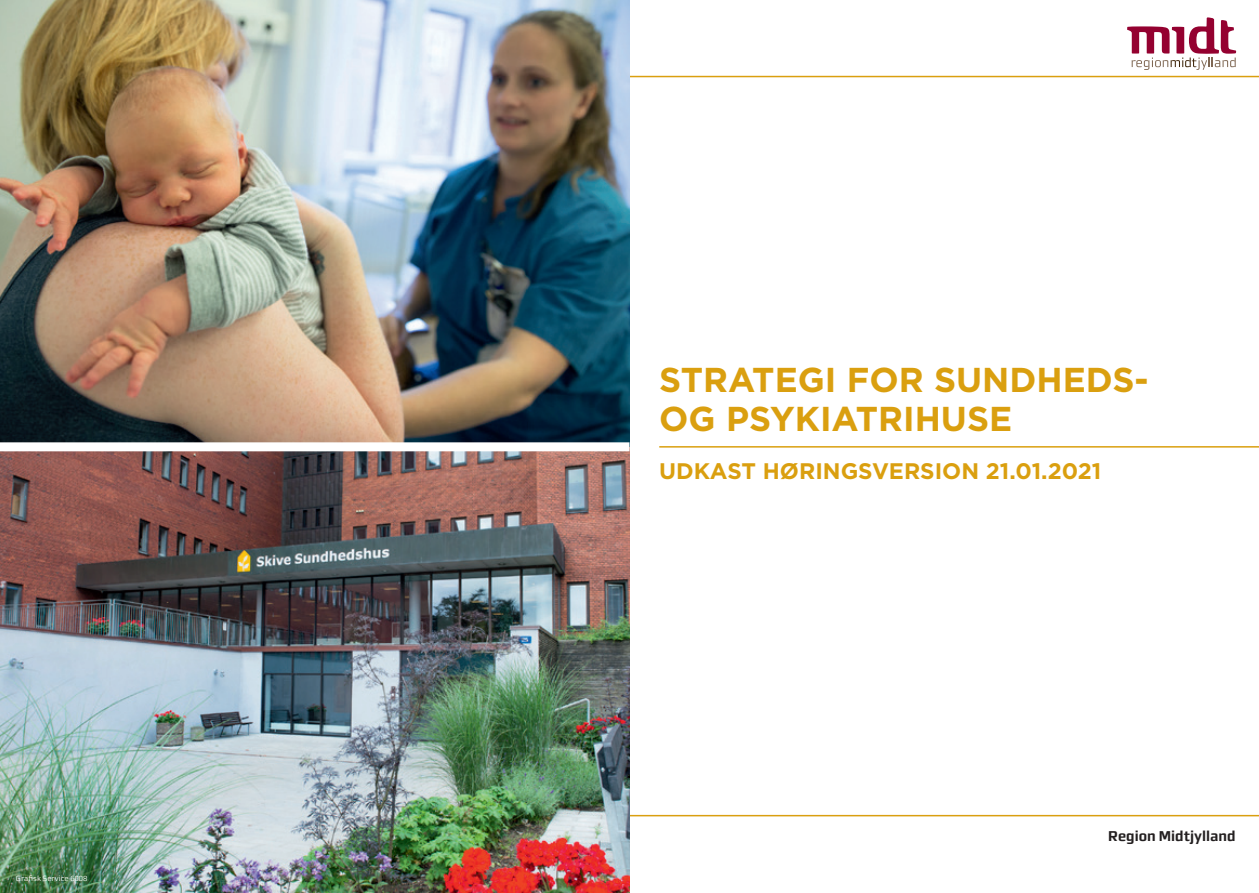
<style>
.page{position:relative;width:1259px;height:893px;background:#fff}
.page>*{position:absolute;margin:0;border:0;box-sizing:border-box;transform-origin:0 0}
.t1{font:700 34.5px "Gotham";color:#da9f0f}
.t2{font:700 22.5px "Gotham";color:#da9f0f}
.Afsender_1__linje{font:700 14.25px "midtsans";color:#231f20}
.t3{font:7.5px "midtsans";color:#fff}
</style>
<div class="page">
<hr style="left:609px;top:76px;width:650px;height:1px;background:#da9f0f">
<hr style="left:609px;top:815px;width:650px;height:1px;background:#da9f0f">
<img style="left:0;top:0;width:629px;height:893px">
<div style="left:0;top:442px;width:629px;height:9px;background:#fff"></div>
<svg style="left:1127px;top:17px;width:109px;height:53px"></svg>
<hr style="left:659px;top:446px;width:600px;height:2px;background:#da9f0f">
<p class="t3" style="left:16px;top:874px;width:73px">Grafisk Service 6008</p>
<p class="t1" style="left:659px;top:360px;width:491px">STRATEGI FOR SUNDHEDS-</p>
<p class="t1" style="left:659px;top:399px;width:354px">OG PSYKIATRIHUSE</p>
<p class="t2" style="left:659px;top:458px;width:444px">UDKAST HØRINGSVERSION 21.01.2021</p>
<p class="Afsender_1__linje" style="left:1108px;top:828px;width:129px">Region Midtjylland</p>
</div>
